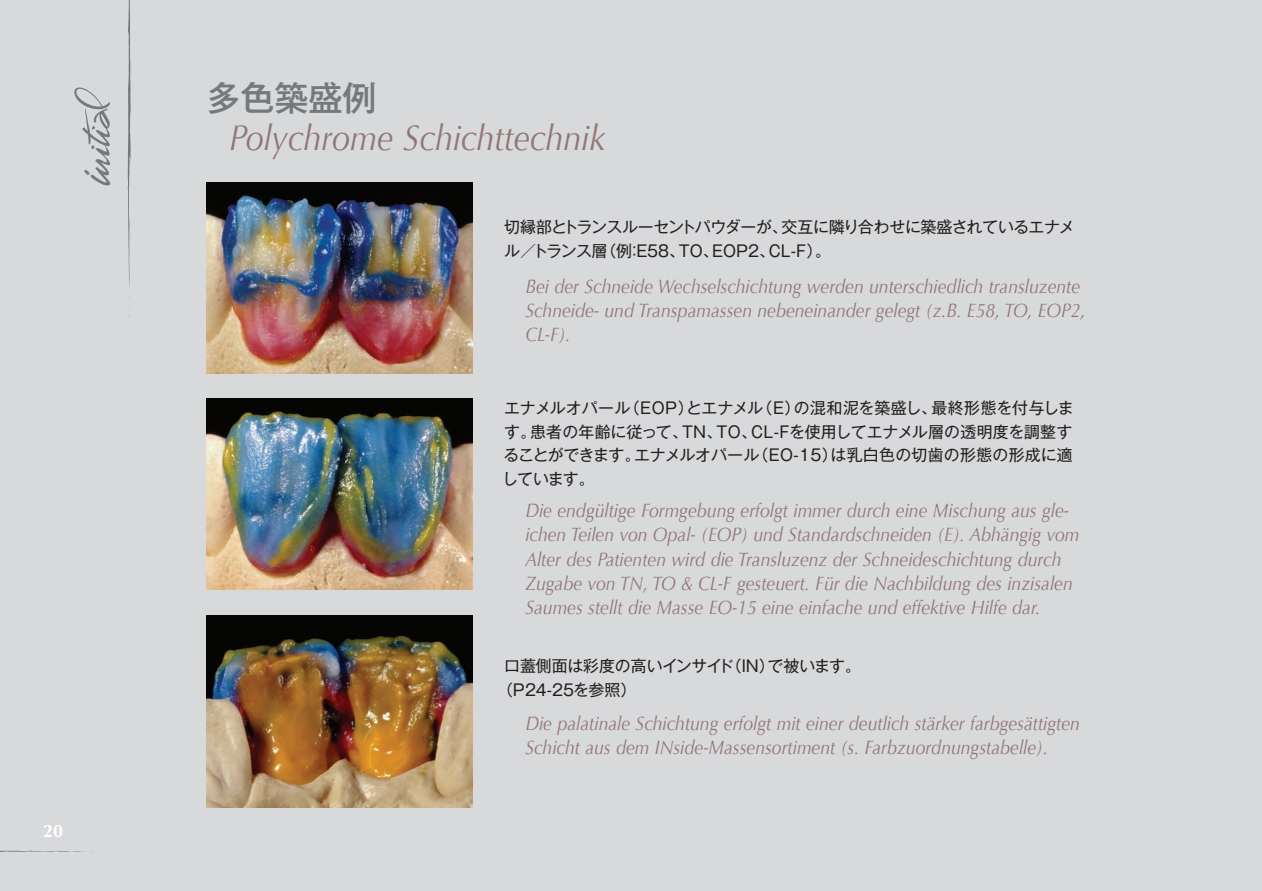
<style>
.page{position:relative;width:1262px;height:891px;background:#fff}
.page>*{position:absolute;margin:0;border:0;box-sizing:border-box;transform-origin:0 0}
.t1{font:italic 36px "Optima";color:#927675;scale:.9 1}
.t2{font:500 34.05px "Gothic MB101 Pr 6 N";color:#76787b}
.t3{font:italic 19.5px/24px "Optima";color:#927675;scale:.9 1}
.t4{font:700 18px "Optima";color:#fff}
.t5{font:15.9px/23.4px "Gothic MB101 Pr 6 N";letter-spacing:-.015em;color:#231f20}
</style>
<div class="page">
<div style="left:0;top:0;width:1262px;height:890px;background:#d8d9db"></div>
<svg style="left:128px;top:0;width:4px;height:287px"></svg>
<svg style="left:74px;top:87px;width:37px;height:99px"></svg>
<svg style="left:0;top:850px;width:92px;height:3px"></svg>
<img style="left:206px;top:616px;width:266px;height:191px">
<img style="left:206px;top:398px;width:266px;height:192px">
<img style="left:206px;top:182px;width:266px;height:191px">
<p class="t4" style="left:43px;top:820px;width:22px">20</p>
<h2 class="t2" style="left:206px;top:70px;width:172px">多色築盛例</h2>
<h1 class="t1" style="left:229px;top:117px;width:420px">Polychrome Schichttechnik</h1>
<p class="t5" style="left:504px;top:214px;width:572px">切縁部とトランスルーセントパウダーが、交互に隣り合わせに築盛されているエナメル／トランス層（例：E58、TO、EOP2、CL-F）。</p>
<p class="t3" style="left:525px;top:274px;width:624px">Bei der Schneide Wechselschichtung werden unterschiedlich transluzente<br>Schneide- und Transpamassen nebeneinander gelegt (z.B. E58, TO, EOP2,<br>CL-F).</p>
<p class="t5" style="left:502px;top:395px;width:573px;text-align:justify">エナメルオパール（EOP）とエナメル（E）の混和泥を築盛し、最終形態を付与します。患者の年齢に従って、TN、TO、CL-Fを使用してエナメル層の透明度を調整することができます。エナメルオパール（EO-15）は乳白色の切歯の形態の形成に適しています。</p>
<p class="t3" style="left:525px;top:499px;width:617px">Die endgültige Formgebung erfolgt immer durch eine Mischung aus gle&shy;ichen Teilen von Opal- (EOP) und Standardschneiden (E). Abhängig vom Alter des Patienten wird die Transluzenz der Schneideschichtung durch Zugabe von TN, TO &amp; CL-F gesteuert. Für die Nachbildung des inzisalen Saumes stellt die Masse EO-15 eine einfache und effektive Hilfe dar.</p>
<p class="t5" style="left:497px;top:653px;width:366px;text-indent:7px">口蓋側面は彩度の高いインサイド（IN）で被います。（P24-25を参照）</p>
<p class="t3" style="left:525px;top:711px;width:618px">Die palatinale Schichtung erfolgt mit einer deutlich stärker farbgesättigten<br>Schicht aus dem INside-Massensortiment (s. Farbzuordnungstabelle).</p>
</div>
